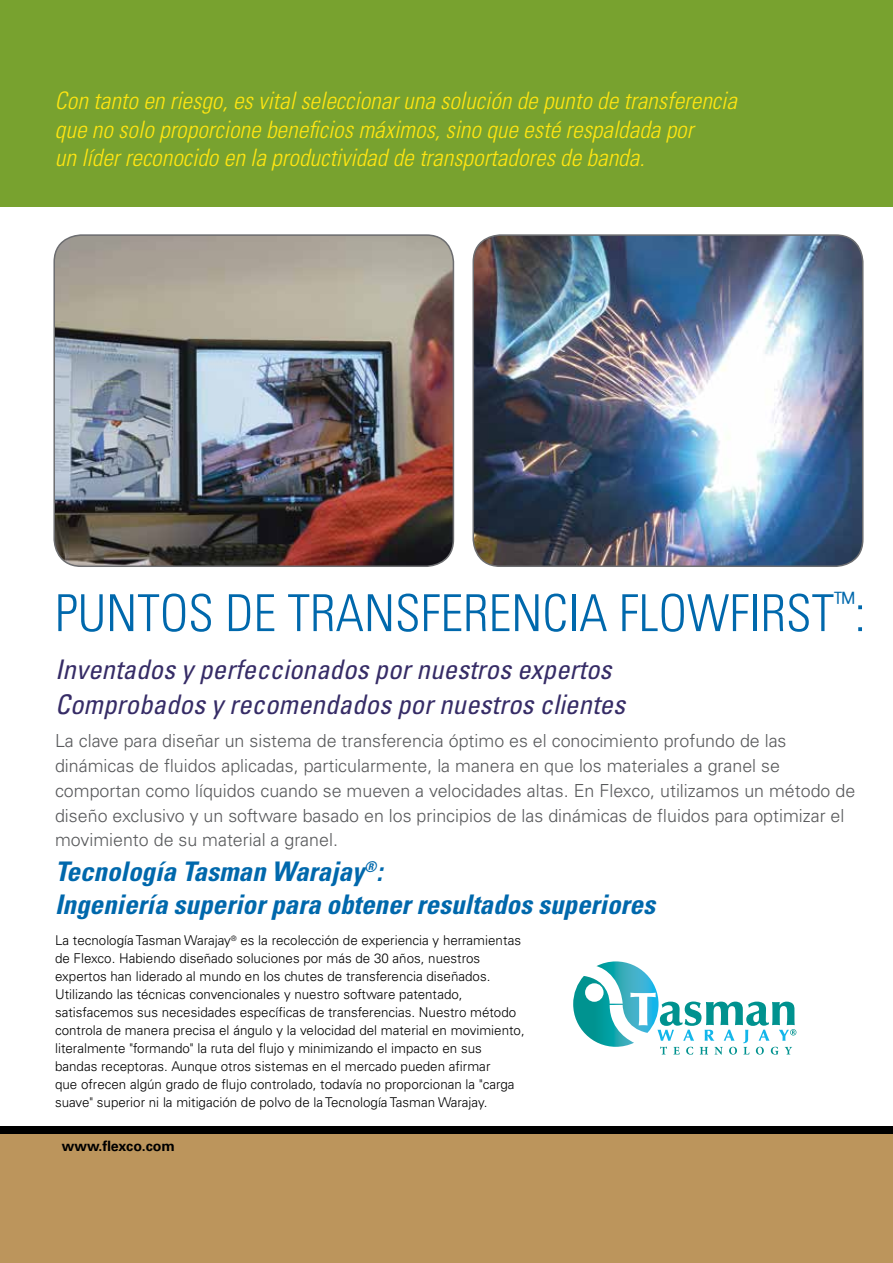
<style>
.page{position:relative;width:893px;height:1263px;background:#fff}
.page>*{position:absolute;margin:0;border:0;box-sizing:border-box;transform-origin:0 0}
.t1{font:300 condensed 51px "Univers LT Std";color:#0068ac}
.t2{font:italic condensed 27px/34.5px "Univers LT Std";color:#362c66}
.t3{font:italic 700 condensed 27px/32.4px "Univers LT Std";color:#0068ac}
.t4{font:italic 300 condensed 24px/28.8px "Univers LT Std";color:#ffe512}
.t5{font:300 18px/24.8px "Univers LT Std";color:#58595b}
.t6{font:700 14.25px "Univers LT Std";color:#000}
.t7{font:300 13.5px/18px "Univers LT Std";color:#000}
</style>
<div class="page">
<div style="left:0;top:1134px;width:893px;height:129px;background:#bc955c"></div>
<div style="left:0;top:0;width:893px;height:206px;background:#78a22f"></div>
<div style="left:0;top:1127px;width:893px;height:7px;background:#000"></div>
<img style="left:55px;top:235px;width:398px;height:331px">
<div style="left:53px;top:234px;width:401px;height:333px;border:2px solid #6d6e71;border-radius:27px"></div>
<img style="left:475px;top:235px;width:388px;height:331px">
<div style="left:472px;top:234px;width:391px;height:333px;border:2px solid #6d6e71;border-radius:27px"></div>
<svg style="left:573px;top:961px;width:223px;height:94px"></svg>
<h3 class="t4" style="left:55px;top:86px;width:684px">Con tanto en riesgo, es vital seleccionar una solución de punto de transferencia que no solo proporcione beneficios máximos, sino que esté respaldada por<br>un líder reconocido en la productividad de transportadores de banda.</h3>
<h1 class="t1" style="left:55px;top:582px;width:812px">PUNTOS DE TRANSFERENCIA FLOWFIRST<sup>™</sup>:</h1>
<h2 class="t2" style="left:55px;top:652px;width:571px">Inventados y perfeccionados por nuestros expertos<br>Comprobados y recomendados por nuestros clientes</h2>
<p class="t5" style="left:55px;top:729px;width:802px">La clave para diseñar un sistema de transferencia óptimo es el conocimiento profundo de las dinámicas de fluidos aplicadas, particularmente, la manera en que los materiales a granel se comportan como líquidos cuando se mueven a velocidades altas. En Flexco, utilizamos un método de diseño exclusivo y un software basado en los principios de las dinámicas de fluidos para optimizar el movimiento de su material a granel.</p>
<h2 class="t3" style="left:55px;top:856px;width:601px">Tecnología Tasman Warajay<sup>®</sup>:<br>Ingeniería superior para obtener resultados superiores</h2>
<p class="t7" style="left:55px;top:931px;width:471px">La tecnología Tasman Warajay<sup>®</sup> es la recolección de experiencia y herramientas de Flexco. Habiendo diseñado soluciones por más de 30 años, nuestros expertos han liderado al mundo en los chutes de transferencia diseñados.<br>Utilizando las técnicas convencionales y nuestro software patentado, satisfacemos sus necesidades específicas de transferencias. Nuestro método controla de manera precisa el ángulo y la velocidad del material en movimiento, literalmente "formando" la ruta del flujo y minimizando el impacto en sus bandas receptoras. Aunque otros sistemas en el mercado pueden afirmar<br>que ofrecen algún grado de flujo controlado, todavía no proporcionan la "carga suave" superior ni la mitigación de polvo de la Tecnología Tasman Warajay.</p>
<p class="t6" style="left:62px;top:1137px;width:115px">www.flexco.com</p>
</div>
